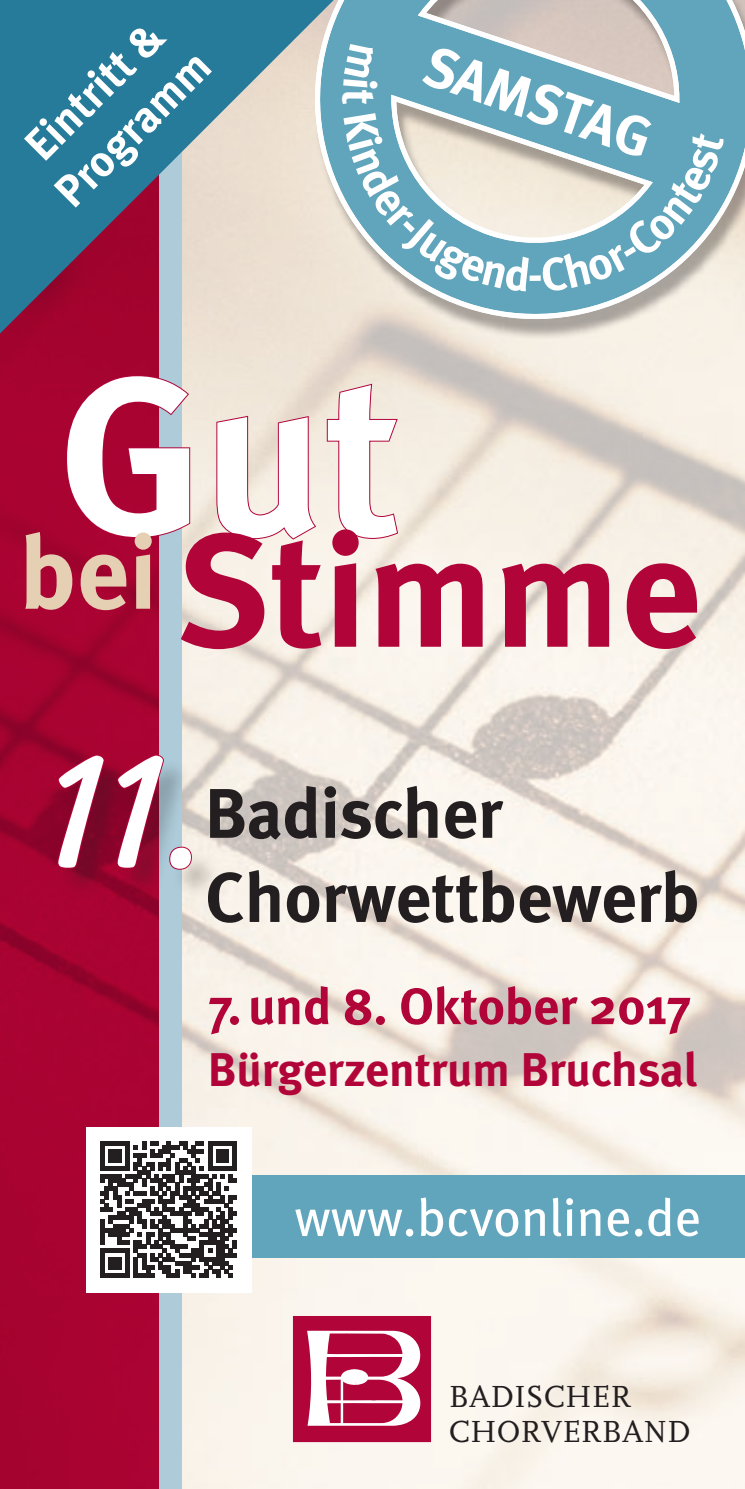
<style>
.page{position:relative;width:745px;height:1489px;background:#fff}
.page>*{position:absolute;margin:0;border:0;box-sizing:border-box;transform-origin:0 0}
.t1{font:700 225px "Meta";color:#fff}
.t2{font:700 159.25px "Meta";color:#b10439}
.t3{font:700 70px/84px "Meta";color:#231f20}
.t4{font:700 56.25px "Meta";color:#fff}
.t5{font:52.25px "Meta";color:#fff}
.t6{font:700 51.25px "Meta";color:#b10439}
.t7{font:700 47.25px "Meta";color:#b10439}
.t8{font:700 45px/54px "Meta";color:#fff}
.t9{font:32px/34.8px "Scala Caps";color:#231f20}
.s1{font-family:"Freehand 521 BT Regular C";font-weight:400;font-size:152.75px;color:#fff}
</style>
<div class="page">
<img style="left:182px;top:333px;width:562px;height:1155px">
<div style="left:159px;top:0;width:23px;height:1488px;background:#adcbd9"></div>
<svg style="left:0;top:333px;width:159px;height:1155px;fill:#a90332"></svg>
<div style="left:59px;top:757px;width:161px;height:140px;background:#231f20;opacity:.24"></div>
<svg style="left:56px;top:753px;width:49px;height:117px"></svg>
<svg style="left:116px;top:753px;width:77px;height:117px"></svg>
<svg style="left:65px;top:374px;width:127px;height:165px"></svg>
<svg style="left:215px;top:414px;width:102px;height:126px"></svg>
<svg style="left:325px;top:382px;width:74px;height:158px"></svg>
<svg style="left:293px;top:1315px;width:138px;height:126px"></svg>
<div style="left:237px;top:1174px;width:507px;height:83px;background:#61a5bc"></div>
<div style="left:86px;top:1127px;width:166px;height:165px;background:#fff"></div>
<svg style="left:100px;top:1141px;width:137px;height:136px"></svg>
<svg style="left:0;top:0;width:284px;height:333px;fill:#267a9a"></svg>
<svg style="left:284px;top:0;width:460px;height:343px"></svg>
<svg style="left:387px;top:0;width:295px;height:113px"></svg>
<div style="left:342px;top:43px;width:35px;height:62px;background:#61a5bc"></div>
<svg style="left:343px;top:113px;width:380px;height:179px"></svg>
<p class="t8" style="left:5px;top:141px;width:200px;rotate:-45deg">Eintritt &amp;<br>Programm</p>
<p class="t4" style="left:436px;top:32px;width:238px;rotate:19deg">SAMSTAG</p>
<h1 class="t1" style="left:58px;top:323px;width:343px">Gut</h1>
<h2 class="t2" style="left:19px;top:496px;width:682px"><sup>bei</sup> Stimme</h2>
<p class="t3" style="left:205px;top:770px;width:495px;text-indent:-168px"><span class="s1">11.</span>Badischer<br>Chorwettbewerb</p>
<p class="t6" style="left:208px;top:975px;width:484px">7.und 8. Oktober 2017</p>
<p class="t7" style="left:208px;top:1041px;width:490px">Bürgerzentrum Bruchsal</p>
<p class="t5" style="left:294px;top:1186px;width:408px">www.bcvonline.de</p>
<p class="t9" style="left:448px;top:1379px;width:243px">BADISCHER<br>CHORVERBAND</p>
</div>
